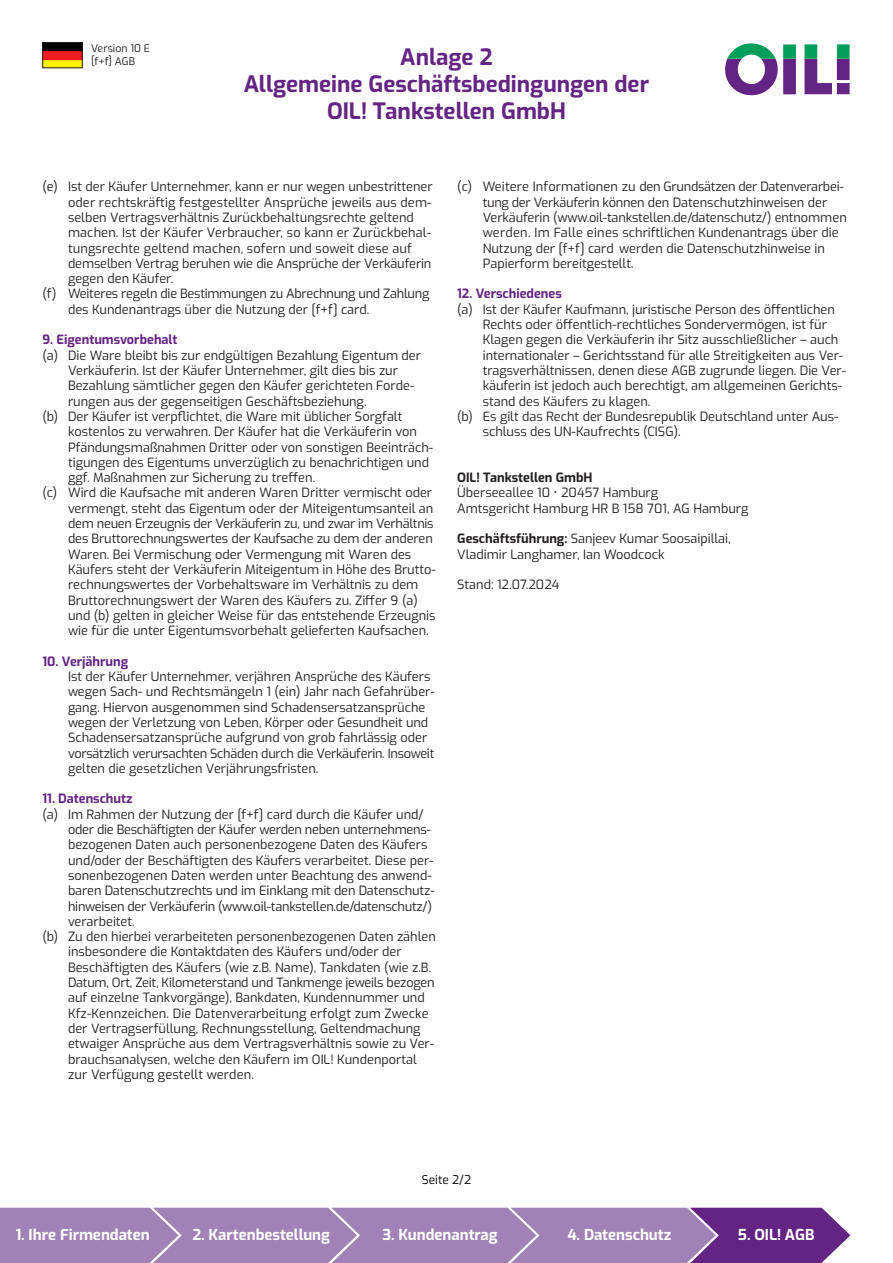
<style>
.page{position:relative;width:893px;height:1263px;background:#fff}
.page>*{position:absolute;margin:0;border:0;box-sizing:border-box;transform-origin:0 0}
.t1{font:700 22.5px/27px "Exo";color:#642483;text-align:center}
.t2{font:700 15px "Exo";color:#fff}
.t3{font:12.75px/15.3px "Exo";color:#231f20}
.t4{font:12.75px "Exo";letter-spacing:-.02em;color:#231f20}
.t5{font:700 12.75px "Exo";color:#642483}
.t6{font:700 12.75px "Exo";color:#231f20}
.t7{font:12px "Exo";color:#000}
.t8{font:10.5px/12.6px "Exo";color:#231f20}
.s1{font-weight:700}
</style>
<div class="page">
<svg style="left:0;top:1208px;width:850px;height:55px;background:#9a76b0"></svg>
<img style="left:45px;top:45px;width:35px;height:21px">
<div style="left:43px;top:43px;width:39px;height:25px;border:1px solid #231f20"></div>
<svg style="left:725px;top:43px;width:125px;height:53px"></svg>
<p class="t8" style="left:91px;top:41px;width:61px">Version 10 E [f+f] AGB</p>
<h1 class="t1" style="left:244px;top:42px;width:407px">Anlage 2<br>Allgemeine Geschäftsbedingungen der<br>OIL! Tankstellen GmbH</h1>
<p class="t3" style="left:43px;top:178px;width:392px">(e) Ist der Käufer Unternehmer, kann er nur wegen unbestrittener</p>
<p class="t3" style="left:68px;top:194px;width:365px">oder rechtskräftig festgestellter Ansprüche jeweils aus dem-</p>
<p class="t3" style="left:68px;top:209px;width:347px">selben Vertragsverhältnis Zurückbehaltungsrechte geltend</p>
<p class="t3" style="left:68px;top:224px;width:365px">machen. Ist der Käufer Verbraucher, so kann er Zurückbehal-</p>
<p class="t3" style="left:68px;top:240px;width:345px">tungsrechte geltend machen, sofern und soweit diese auf</p>
<p class="t3" style="left:68px;top:255px;width:365px">demselben Vertrag beruhen wie die Ansprüche der Verkäuferin</p>
<p class="t3" style="left:68px;top:270px;width:107px">gegen den Käufer.</p>
<p class="t4" style="left:43px;top:284px;width:388px">(f) Weiteres regeln die Bestimmungen zu Abrechnung und Zahlung</p>
<p class="t3" style="left:68px;top:301px;width:303px">des Kundenantrags über die Nutzung der [f+f] card.</p>
<p class="t5" style="left:43px;top:330px;width:136px">9. Eigentumsvorbehalt</p>
<p class="t3" style="left:43px;top:347px;width:380px">(a) Die Ware bleibt bis zur endgültigen Bezahlung Eigentum der</p>
<p class="t3" style="left:68px;top:362px;width:331px">Verkäuferin. Ist der Käufer Unternehmer, gilt dies bis zur</p>
<p class="t3" style="left:68px;top:377px;width:348px">Bezahlung sämtlicher gegen den Käufer gerichteten Forde-</p>
<p class="t3" style="left:68px;top:393px;width:300px">rungen aus der gegenseitigen Geschäftsbeziehung.</p>
<p class="t3" style="left:43px;top:408px;width:361px">(b) Der Käufer ist verpflichtet, die Ware mit üblicher Sorgfalt</p>
<p class="t3" style="left:68px;top:423px;width:350px">kostenlos zu verwahren. Der Käufer hat die Verkäuferin von</p>
<p class="t3" style="left:68px;top:439px;width:367px">Pfändungsmaßnahmen Dritter oder von sonstigen Beeinträch-</p>
<p class="t3" style="left:68px;top:454px;width:362px">tigungen des Eigentums unverzüglich zu benachrichtigen und</p>
<p class="t3" style="left:68px;top:469px;width:249px">ggf. Maßnahmen zur Sicherung zu treffen.</p>
<p class="t3" style="left:43px;top:484px;width:391px">(c) Wird die Kaufsache mit anderen Waren Dritter vermischt oder</p>
<p class="t3" style="left:68px;top:500px;width:367px">vermengt, steht das Eigentum oder der Miteigentumsanteil an</p>
<p class="t4" style="left:68px;top:514px;width:367px">dem neuen Erzeugnis der Verkäuferin zu, und zwar im Verhältnis</p>
<p class="t3" style="left:68px;top:530px;width:366px">des Bruttorechnungswertes der Kaufsache zu dem der anderen</p>
<p class="t3" style="left:68px;top:546px;width:345px">Waren. Bei Vermischung oder Vermengung mit Waren des</p>
<p class="t3" style="left:68px;top:561px;width:369px">Käufers steht der Verkäuferin Miteigentum in Höhe des Brutto-</p>
<p class="t3" style="left:68px;top:576px;width:352px">rechnungswertes der Vorbehaltsware im Verhältnis zu dem</p>
<p class="t3" style="left:68px;top:592px;width:351px">Bruttorechnungswert der Waren des Käufers zu. Ziffer 9 (a)</p>
<p class="t3" style="left:68px;top:607px;width:369px">und (b) gelten in gleicher Weise für das entstehende Erzeugnis</p>
<p class="t3" style="left:68px;top:622px;width:362px">wie für die unter Eigentumsvorbehalt gelieferten Kaufsachen.</p>
<p class="t5" style="left:43px;top:651px;width:87px">10. Verjährung</p>
<p class="t3" style="left:68px;top:668px;width:368px">Ist der Käufer Unternehmer, verjähren Ansprüche des Käufers wegen Sach- und Rechtsmängeln 1 (ein) Jahr nach Gefahrüber&shy;gang. Hiervon ausgenommen sind Schadensersatzansprüche wegen der Verletzung von Leben, Körper oder Gesundheit und Schadensersatzansprüche aufgrund von grob fahrlässig oder vorsätzlich verursachten Schäden durch die Verkäuferin. Insoweit gelten die gesetzlichen Verjährungsfristen.</p>
<p class="t5" style="left:43px;top:789px;width:91px">11. Datenschutz</p>
<p class="t3" style="left:43px;top:806px;width:383px">(a) Im Rahmen der Nutzung der [f+f] card durch die Käufer und/</p>
<p class="t4" style="left:68px;top:820px;width:364px">oder die Beschäftigten der Käufer werden neben unternehmens-</p>
<p class="t3" style="left:68px;top:836px;width:361px">bezogenen Daten auch personenbezogene Daten des Käufers</p>
<p class="t3" style="left:68px;top:852px;width:367px">und/oder der Beschäftigten des Käufers verarbeitet. Diese per-</p>
<p class="t3" style="left:68px;top:867px;width:365px">sonenbezogenen Daten werden unter Beachtung des anwend-</p>
<p class="t3" style="left:68px;top:882px;width:368px">baren Datenschutzrechts und im Einklang mit den Datenschutz-</p>
<p class="t4" style="left:68px;top:896px;width:366px">hinweisen der Verkäuferin (www.oil-tankstellen.de/datenschutz/)</p>
<p class="t3" style="left:68px;top:913px;width:68px">verarbeitet.</p>
<p class="t3" style="left:43px;top:928px;width:395px">(b) Zu den hierbei verarbeiteten personenbezogenen Daten zählen</p>
<p class="t3" style="left:68px;top:943px;width:335px">insbesondere die Kontaktdaten des Käufers und/oder der</p>
<p class="t3" style="left:68px;top:959px;width:365px">Beschäftigten des Käufers (wie z.B. Name), Tankdaten (wie z.B.</p>
<p class="t4" style="left:68px;top:973px;width:368px">Datum, Ort, Zeit, Kilometerstand und Tankmenge jeweils bezogen</p>
<p class="t3" style="left:68px;top:989px;width:358px">auf einzelne Tankvorgänge), Bankdaten, Kundennummer und</p>
<p class="t3" style="left:68px;top:1005px;width:362px">Kfz-Kennzeichen. Die Datenverarbeitung erfolgt zum Zwecke</p>
<p class="t3" style="left:68px;top:1020px;width:354px">der Vertragserfüllung, Rechnungsstellung, Geltendmachung</p>
<p class="t3" style="left:68px;top:1035px;width:368px">etwaiger Ansprüche aus dem Vertragsverhältnis sowie zu Ver-</p>
<p class="t3" style="left:68px;top:1051px;width:350px">brauchsanalysen, welche den Käufern im OIL! Kundenportal</p>
<p class="t3" style="left:68px;top:1066px;width:187px">zur Verfügung gestellt werden.</p>
<p class="t3" style="left:483px;top:178px;width:366px;text-indent:-26px">(c) Weitere Informationen zu den Grundsätzen der Datenverarbei&shy;tung der Verkäuferin können den Datenschutzhinweisen der Verkäuferin (www.oil-tankstellen.de/datenschutz/) entnommen werden. Im Falle eines schriftlichen Kundenantrags über die Nutzung der [f+f] card werden die Datenschutzhinweise in Papierform bereitgestellt.</p>
<p class="t5" style="left:457px;top:284px;width:106px">12. Verschiedenes</p>
<p class="t3" style="left:457px;top:301px;width:379px">(a) Ist der Käufer Kaufmann, juristische Person des öffentlichen</p>
<p class="t3" style="left:483px;top:316px;width:346px">Rechts oder öffentlich-rechtliches Sondervermögen, ist für</p>
<p class="t3" style="left:483px;top:331px;width:357px">Klagen gegen die Verkäuferin ihr Sitz ausschließlicher – auch</p>
<p class="t3" style="left:483px;top:347px;width:362px">internationaler – Gerichtsstand für alle Streitigkeiten aus Ver-</p>
<p class="t3" style="left:483px;top:362px;width:365px">tragsverhältnissen, denen diese AGB zugrunde liegen. Die Ver-</p>
<p class="t3" style="left:483px;top:377px;width:361px">käuferin ist jedoch auch berechtigt, am allgemeinen Gerichts-</p>
<p class="t3" style="left:483px;top:393px;width:169px">stand des Käufers zu klagen.</p>
<p class="t3" style="left:457px;top:408px;width:383px">(b) Es gilt das Recht der Bundesrepublik Deutschland unter Aus-</p>
<p class="t3" style="left:483px;top:423px;width:199px">schluss des UN-Kaufrechts (CISG).</p>
<p class="t6" style="left:457px;top:468px;width:137px">OIL! Tankstellen GmbH</p>
<p class="t3" style="left:457px;top:484px;width:293px">Überseeallee 10 • 20457 Hamburg<br>Amtsgericht Hamburg HR B 158 701, AG Hamburg</p>
<p class="t3" style="left:457px;top:530px;width:275px"><span class="s1">Geschäftsführung:</span> Sanjeev Kumar Soosaipillai,<br>Vladimir Langhamer, Ian Woodcock</p>
<p class="t3" style="left:457px;top:576px;width:104px">Stand: 12.07.2024</p>
<p class="t7" style="left:422px;top:1171px;width:51px">Seite 2/2</p>
<p class="t2" style="left:16px;top:1223px;width:136px">1. Ihre Firmendaten</p>
<p class="t2" style="left:192px;top:1223px;width:139px">2. Kartenbestellung</p>
<p class="t2" style="left:382px;top:1223px;width:117px">3. Kundenantrag</p>
<p class="t2" style="left:567px;top:1223px;width:105px">4. Datenschutz</p>
<p class="t2" style="left:738px;top:1223px;width:78px">5. OIL! AGB</p>
</div>
